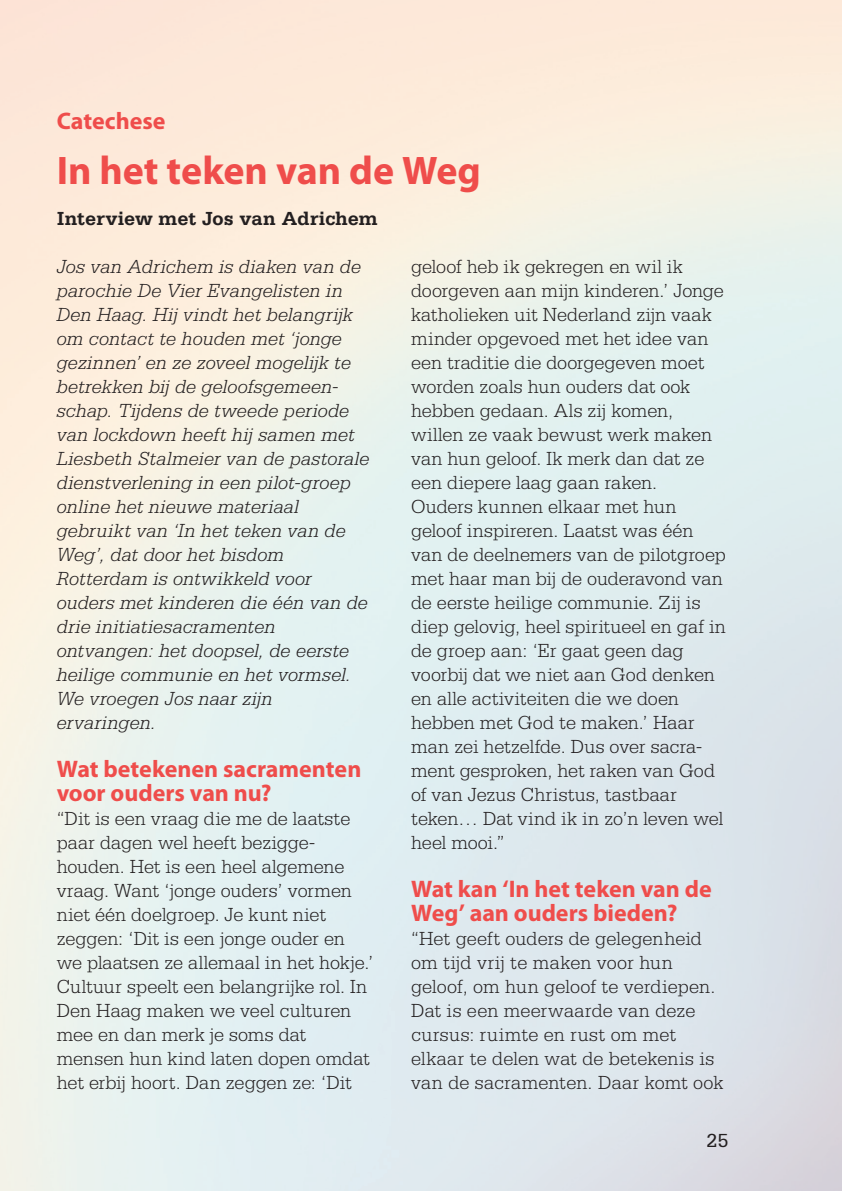
<style>
.page{position:relative;width:842px;height:1191px;background:#fff}
.page>*{position:absolute;margin:0;border:0;box-sizing:border-box;transform-origin:0 0}
.t1{font:700 40px "Myriad Pro";letter-spacing:-.005em;color:#ef4d4b}
.t2{font:700 24px/24px "Myriad Pro";color:#ef4d4b}
.t3{font:300 20px/24px "Serifa Std";letter-spacing:-.005em;color:#231f20}
.t4{font:italic 300 20px/24px "Serifa Std";letter-spacing:.005em;color:#231f20}
.t5{font:700 20px "Serifa Std";color:#231f20}
.t6{font:20px "Serifa Std";color:#231f20}
</style>
<div class="page">
<p class="t2" style="left:57px;top:109px;width:110px">Catechese</p>
<h1 class="t1" style="left:57px;top:148px;width:426px">In het teken van de Weg</h1>
<p class="t5" style="left:57px;top:206px;width:322px">Interview met Jos van Adrichem</p>
<p class="t4" style="left:57px;top:254px;width:314px">Jos van Adrichem is diaken van de parochie De Vier Evangelisten in<br>Den Haag. Hij vindt het belangrijk om contact te houden met ‘jonge gezinnen’ en ze zoveel mogelijk te betrekken bij de geloofsgemeen&shy;schap. Tijdens de tweede periode van lockdown heeft hij samen met<br>Liesbeth Stalmeier van de pastorale dienstverlening in een pilot-groep online het nieuwe materiaal gebruikt van ‘In het teken van de<br>Weg’, dat door het bisdom<br>Rotterdam is ontwikkeld voor ouders met kinderen die één van de drie initiatiesacramenten ontvangen: het doopsel, de eerste heilige communie en het vormsel.<br>We vroegen Jos naar zijn ervaringen.</p>
<p class="t2" style="left:57px;top:757px;width:306px">Wat betekenen sacramenten voor ouders van nu?</p>
<p class="t3" style="left:57px;top:806px;width:318px">“Dit is een vraag die me de laatste paar dagen wel heeft bezigge&shy;houden. Het is een heel algemene vraag. Want ‘jonge ouders’ vormen niet één doelgroep. Je kunt niet zeggen: ‘Dit is een jonge ouder en we plaatsen ze allemaal in het hokje.’<br>Cultuur speelt een belangrijke rol. In<br>Den Haag maken we veel culturen mee en dan merk je soms dat mensen hun kind laten dopen omdat het erbij hoort. Dan zeggen ze: ‘Dit</p>
<p class="t3" style="left:411px;top:254px;width:316px">geloof heb ik gekregen en wil ik doorgeven aan mijn kinderen.’ Jonge katholieken uit Nederland zijn vaak minder opgevoed met het idee van een traditie die doorgegeven moet worden zoals hun ouders dat ook hebben gedaan. Als zij komen, willen ze vaak bewust werk maken van hun geloof. Ik merk dan dat ze een diepere laag gaan raken.<br>Ouders kunnen elkaar met hun geloof inspireren. Laatst was één van de deelnemers van de pilotgroep met haar man bij de ouderavond van de eerste heilige communie. Zij is diep gelovig, heel spiritueel en gaf in de groep aan: ‘Er gaat geen dag voorbij dat we niet aan God denken en alle activiteiten die we doen hebben met God te maken.’ Haar man zei hetzelfde. Dus over sacra&shy;ment gesproken, het raken van God of van Jezus Christus, tastbaar teken… Dat vind ik in zo’n leven wel heel mooi.”</p>
<p class="t2" style="left:411px;top:877px;width:302px">Wat kan ‘In het teken van de<br>Weg’ aan ouders bieden?</p>
<p class="t3" style="left:411px;top:926px;width:314px">“Het geeft ouders de gelegenheid om tijd vrij te maken voor hun geloof, om hun geloof te verdiepen.<br>Dat is een meerwaarde van deze cursus: ruimte en rust om met elkaar te delen wat de betekenis is van de sacramenten. Daar komt ook</p>
<p class="t6" style="left:706px;top:1129px;width:24px">25</p>
</div>
